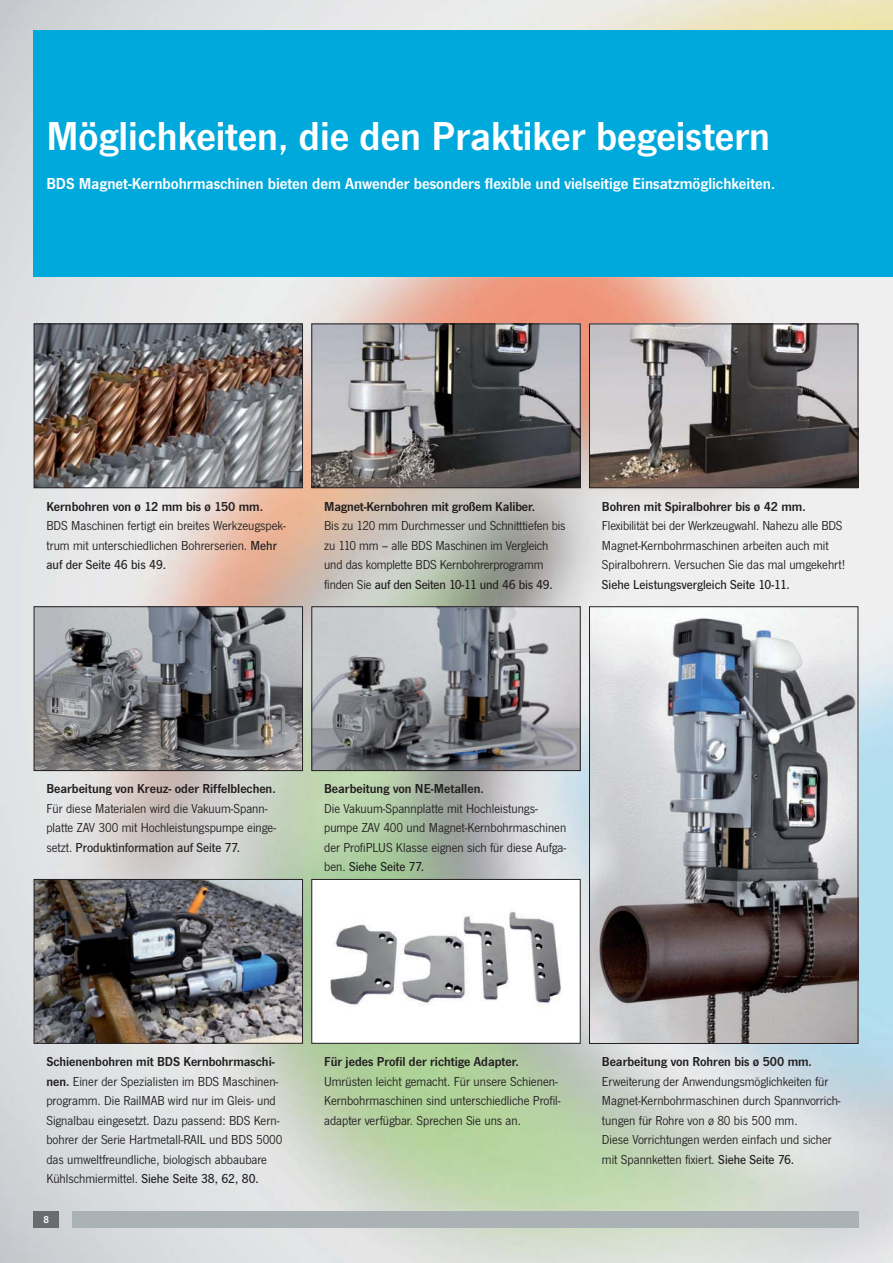
<style>
.page{position:relative;width:893px;height:1263px;background:#fff}
.page>*{position:absolute;margin:0;border:0;box-sizing:border-box;transform-origin:0 0}
.t1{font:600 42px "News Gothic T";color:#fff}
.t2{font:600 16.5px "News Gothic T";color:#fff}
.t3{font:13.5px/19.5px "News Gothic T";color:#231f20}
.t4{font:600 13.5px "News Gothic T";color:#231f20}
.t5{font:500 13.5px "News Gothic T";color:#231f20}
.t6{font:600 10.5px "News Gothic T";color:#fff}
.s1{font-weight:500}
.s2{font-weight:600}
</style>
<div class="page">
<img style="left:0;top:0;width:893px;height:1263px">
<div style="left:34px;top:30px;width:859px;height:247px;background:#00a9db"></div>
<div style="left:72px;top:1212px;width:786px;height:16px;background:#abb2b6"></div>
<div style="left:34px;top:1212px;width:25px;height:16px;background:#696b6f"></div>
<img style="left:36px;top:326px;width:265px;height:160px">
<div style="left:34px;top:324px;width:269px;height:164px;border:1px solid #231f20"></div>
<img style="left:591px;top:326px;width:265px;height:160px">
<div style="left:589px;top:324px;width:269px;height:164px;border:1px solid #231f20"></div>
<img style="left:313px;top:326px;width:266px;height:160px">
<div style="left:311px;top:324px;width:270px;height:164px;border:1px solid #231f20"></div>
<img style="left:36px;top:608px;width:265px;height:161px">
<div style="left:34px;top:606px;width:269px;height:165px;border:1px solid #231f20"></div>
<img style="left:313px;top:608px;width:266px;height:161px">
<div style="left:311px;top:606px;width:270px;height:165px;border:1px solid #231f20"></div>
<img style="left:591px;top:608px;width:265px;height:434px">
<div style="left:589px;top:606px;width:269px;height:438px;border:1px solid #231f20"></div>
<img style="left:36px;top:881px;width:265px;height:161px">
<div style="left:34px;top:879px;width:269px;height:165px;border:1px solid #231f20"></div>
<div style="left:312px;top:879px;width:268px;height:164px;background:#fff"></div>
<img style="left:330px;top:912px;width:231px;height:95px">
<div style="left:311px;top:879px;width:270px;height:165px;border:1px solid #231f20"></div>
<h1 class="t1" style="left:46px;top:120px;width:725px">Möglichkeiten, die den Praktiker begeistern</h1>
<p class="t2" style="left:46px;top:177px;width:730px">BDS Magnet-Kernbohrmaschinen bieten dem Anwender besonders flexible und vielseitige Einsatzmöglichkeiten.</p>
<p class="t4" style="left:46px;top:501px;width:218px">Kernbohren von ø 12 mm bis ø 150 mm.</p>
<p class="t3" style="left:46px;top:517px;width:241px">BDS Maschinen fertigt ein breites Werkzeugspek&shy;trum mit unterschiedlichen Bohrerserien. <span class="s1">Mehr auf der Seite 46 bis 49.</span></p>
<p class="t4" style="left:324px;top:501px;width:213px">Magnet-Kernbohren mit großem Kaliber.</p>
<p class="t3" style="left:324px;top:517px;width:243px">Bis zu 120 mm Durchmesser und Schnitttiefen bis zu 110 mm – alle BDS Maschinen im Vergleich und das komplette BDS Kernbohrerprogramm finden Sie <span class="s1">auf den Seiten 10-11 und 46 bis 49.</span></p>
<p class="t4" style="left:602px;top:501px;width:205px">Bohren mit Spiralbohrer bis ø 42 mm.</p>
<p class="t3" style="left:602px;top:517px;width:245px">Flexibilität bei der Werkzeugwahl. Nahezu alle BDS<br>Magnet-Kernbohrmaschinen arbeiten auch mit<br>Spiralbohrern. Versuchen Sie das mal umgekehrt!</p>
<p class="t5" style="left:602px;top:579px;width:189px">Siehe Leistungsvergleich Seite 10-11.</p>
<p class="t4" style="left:46px;top:784px;width:231px">Bearbeitung von Kreuz- oder Riffelblechen.</p>
<p class="t3" style="left:46px;top:800px;width:231px">Für diese Materialen wird die Vakuum-Spann&shy;platte ZAV 300 mit Hochleistungspumpe einge&shy;setzt. <span class="s1">Produktinformation auf Seite 77.</span></p>
<p class="t4" style="left:324px;top:784px;width:161px">Bearbeitung von NE-Metallen.</p>
<p class="t3" style="left:324px;top:800px;width:244px">Die Vakuum-Spannplatte mit Hochleistungs&shy;pumpe ZAV 400 und Magnet-Kernbohrmaschinen der ProfiPLUS Klasse eignen sich für diese Aufga&shy;ben. <span class="s1">Siehe Seite 77.</span></p>
<p class="t3" style="left:46px;top:1053px;width:238px"><span class="s2">Schienenbohren mit BDS Kernbohrmaschi&shy;nen.</span> Einer der Spezialisten im BDS Maschinen&shy;programm. Die RailMAB wird nur im Gleis- und Signalbau eingesetzt. Dazu passend: BDS Kern&shy;bohrer der Serie Hartmetall-RAIL und BDS 5000 das umweltfreundliche, biologisch abbaubare Kühlschmiermittel. <span class="s1">Siehe Seite 38, 62, 80.</span></p>
<p class="t4" style="left:324px;top:1057px;width:196px">Für jedes Profil der richtige Adapter.</p>
<p class="t3" style="left:324px;top:1072px;width:238px">Umrüsten leicht gemacht. Für unsere Schienen-<br>Kernbohrmaschinen sind unterschiedliche Profil&shy;adapter verfügbar. Sprechen Sie uns an.</p>
<p class="t6" style="left:44px;top:1216px;width:7px">8</p>
<p class="t4" style="left:602px;top:1057px;width:212px">Bearbeitung von Rohren bis ø 500 mm.</p>
<p class="t3" style="left:602px;top:1072px;width:240px">Erweiterung der Anwendungsmöglichkeiten für Magnet-Kernbohrmaschinen durch Spannvorrich&shy;tungen für Rohre von ø 80 bis 500 mm.<br>Diese Vorrichtungen werden einfach und sicher mit Spannketten fixiert. <span class="s1">Siehe Seite 76.</span></p>
</div>
